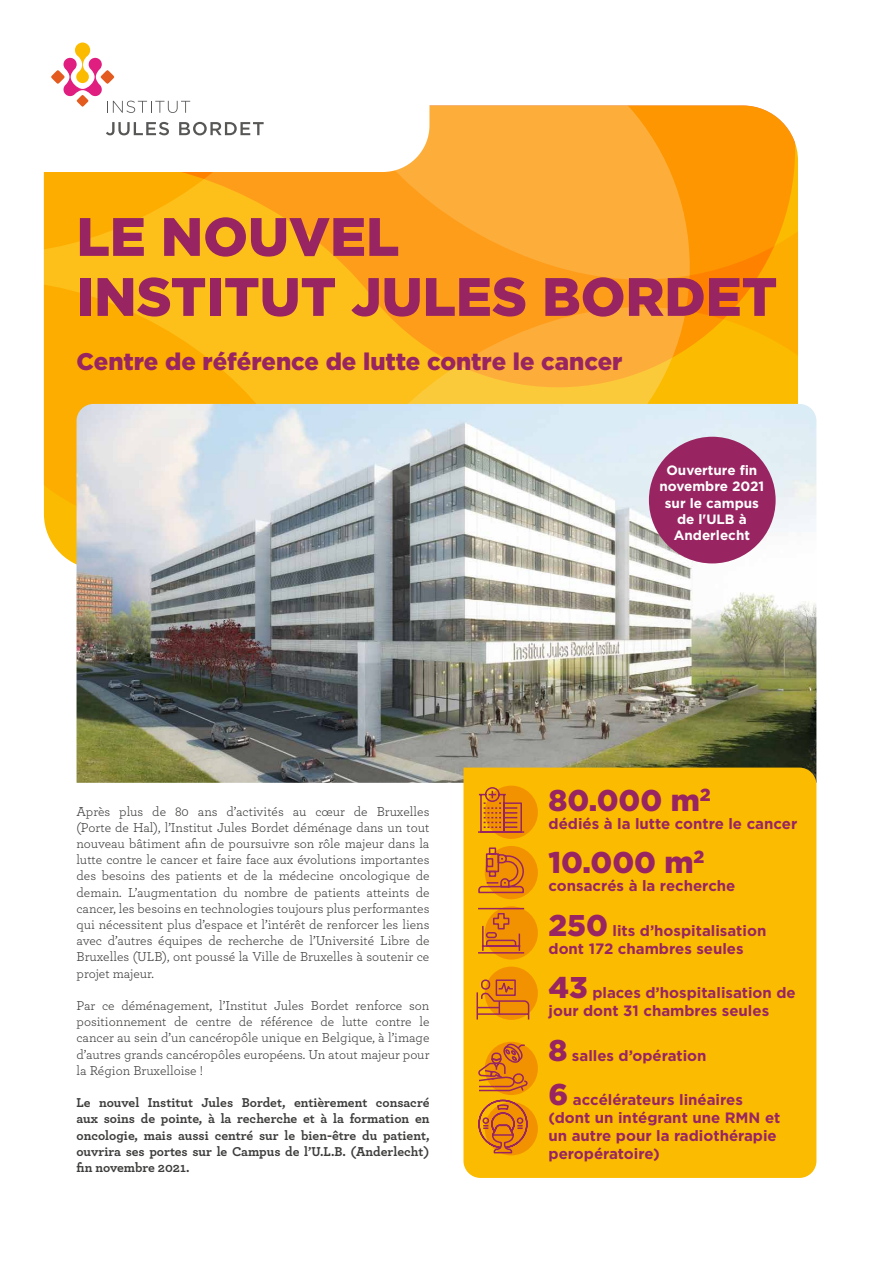
<style>
.page{position:relative;width:893px;height:1263px;background:#fff}
.page>*{position:absolute;margin:0;border:0;box-sizing:border-box;transform-origin:0 0}
.t1{font:900 54px/60px "Gotham HTF";color:#982561}
.t2{font:900 30px "Gotham HTF";color:#982561}
.t3{font:900 24px "Gotham HTF";color:#982561}
.t4{font:700 15px/18px "Gotham HTF";color:#982561}
.t5{font:13.5px/16.2px "Archer";color:#3d3d3c;text-align:justify}
.t6{font:700 13.5px/16.2px "Archer";color:#3d3d3c;text-align:justify}
.t7{font:700 13.5px/16.2px "Gotham HTF";color:#fff;text-align:center}
.s1{font-weight:900;font-size:30px}
</style>
<div class="page">
<svg style="left:44px;top:143px;width:754px;height:390px"></svg>
<svg style="left:44px;top:105px;width:751px;height:282px"></svg>
<img style="left:77px;top:404px;width:739px;height:379px">
<div style="left:463px;top:767px;width:353px;height:411px;background:#fbbb00"></div>
<div style="left:485px;top:786px;width:53px;height:53px;background:#f39200;border-radius:50%"></div>
<div style="left:485px;top:906px;width:53px;height:53px;background:#f39200;border-radius:50%"></div>
<div style="left:485px;top:1042px;width:53px;height:53px;background:#f39200;border-radius:50%"></div>
<div style="left:485px;top:846px;width:53px;height:53px;background:#f39200;border-radius:50%"></div>
<div style="left:485px;top:966px;width:53px;height:54px;background:#f39200;border-radius:50%"></div>
<div style="left:485px;top:1102px;width:53px;height:53px;background:#f39200;border-radius:50%"></div>
<div style="left:649px;top:437px;width:127px;height:126px;background:#982561;border-radius:50%"></div>
<svg style="left:44px;top:42px;width:385px;height:130px"></svg>
<svg style="left:51px;top:70px;width:14px;height:14px"></svg>
<svg style="left:64px;top:43px;width:126px;height:70px"></svg>
<svg style="left:106px;top:122px;width:63px;height:13px"></svg>
<svg style="left:179px;top:122px;width:85px;height:13px"></svg>
<svg style="left:477px;top:1099px;width:51px;height:55px"></svg>
<svg style="left:476px;top:979px;width:54px;height:42px"></svg>
<svg style="left:477px;top:1042px;width:51px;height:50px"></svg>
<svg style="left:477px;top:786px;width:49px;height:168px"></svg>
<h1 class="t1" style="left:77px;top:206px;width:702px">LE NOUVEL<br>INSTITUT JULES BORDET</h1>
<h3 class="t3" style="left:77px;top:348px;width:547px">Centre de référence de lutte contre le cancer</h3>
<p class="t5" style="left:77px;top:802px;width:354px">Après plus de 80 ans d’activités au cœur de Bruxelles (Porte de Hal), l’Institut Jules Bordet déménage dans un tout nouveau bâtiment afin de poursuivre son rôle majeur dans la lutte contre le cancer et faire face aux évolutions importantes des besoins des patients et de la médecine oncologique de demain. L’augmentation du nombre de patients atteints de cancer, les besoins en technologies toujours plus performantes qui nécessitent plus d’espace et l’intérêt de renforcer les liens avec d’autres équipes de recherche de l’Université Libre de Bruxelles (ULB), ont poussé la Ville de Bruxelles à soutenir ce projet majeur.</p>
<p class="t5" style="left:77px;top:997px;width:354px">Par ce déménagement, l’Institut Jules Bordet renforce son positionnement de centre de référence de lutte contre le cancer au sein d’un cancéropôle unique en Belgique, à l’image d’autres grands cancéropôles européens. Un atout majeur pour la Région Bruxelloise !</p>
<p class="t6" style="left:77px;top:1094px;width:354px">Le nouvel Institut Jules Bordet, entièrement consacré aux soins de pointe, à la recherche et à la formation en oncologie, mais aussi centré sur le bien-être du patient, ouvrira ses portes sur le Campus de l’U.L.B. (Anderlecht) fin novembre 2021.</p>
<p class="t7" style="left:659px;top:462px;width:106px">Ouverture fin novembre 2021 sur le campus de l'ULB à<br>Anderlecht</p>
<h2 class="t2" style="left:549px;top:783px;width:164px">80.000 m<sup>2</sup></h2>
<p class="t4" style="left:549px;top:814px;width:250px">dédiés à la lutte contre le cancer</p>
<h2 class="t2" style="left:549px;top:845px;width:157px">10.000 m<sup>2</sup></h2>
<p class="t4" style="left:549px;top:877px;width:188px">consacrés à la recherche</p>
<p class="t4" style="left:549px;top:921px;width:219px"><span class="s1">250</span> lits d’hospitalisation dont 172 chambres seules</p>
<p class="t4" style="left:549px;top:984px;width:249px"><span class="s1">43</span> places d’hospitalisation de jour dont 31 chambres seules</p>
<p class="t4" style="left:549px;top:1046px;width:160px"><span class="s1">8</span> salles d’opération</p>
<p class="t4" style="left:549px;top:1091px;width:233px"><span class="s1">6</span> accélérateurs linéaires (dont un intégrant une RMN et un autre pour la radiothérapie peropératoire)</p>
</div>
